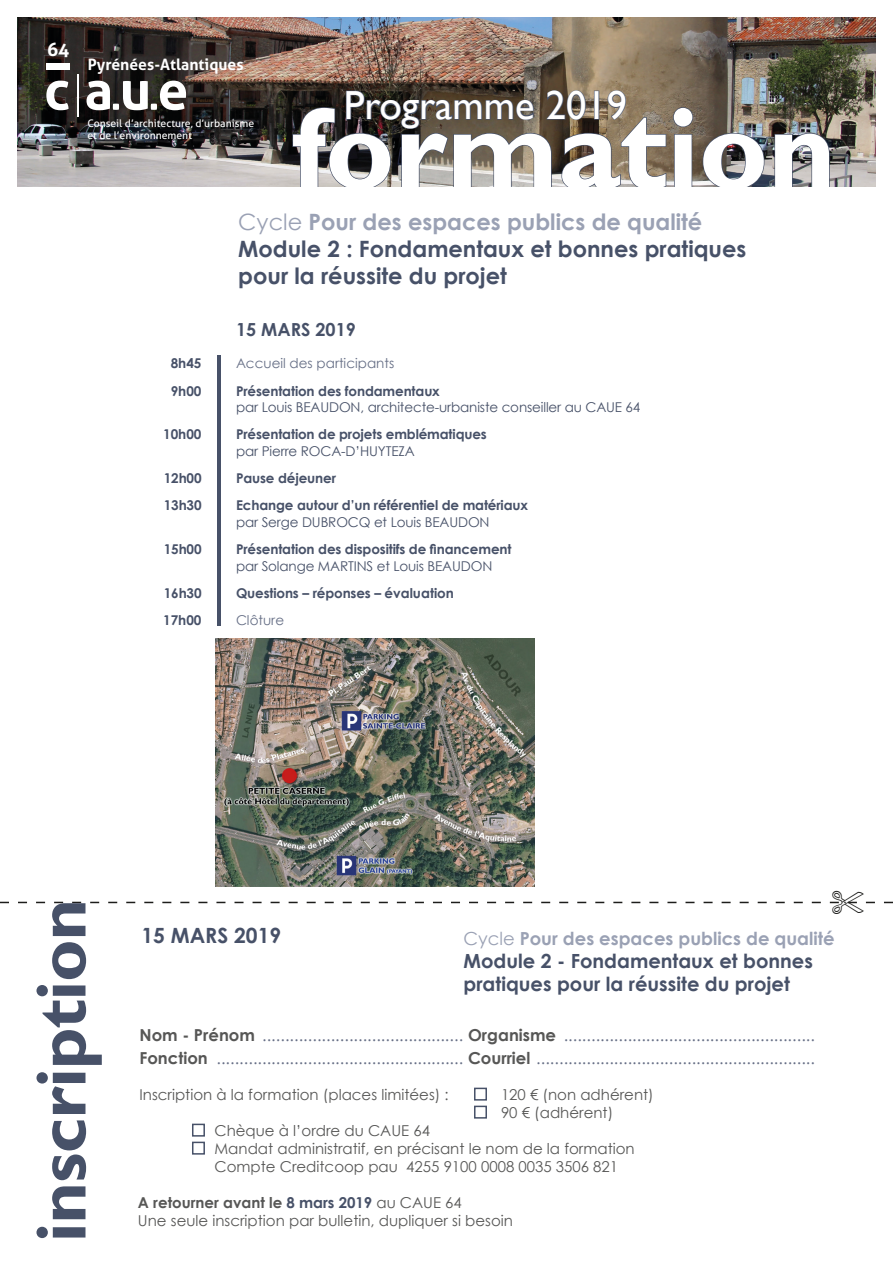
<style>
.page{position:relative;width:893px;height:1263px;background:#fff}
.page>*{position:absolute;margin:0;border:0;box-sizing:border-box;transform-origin:0 0}
.t1{font:700 116.4px "Gill Sans";color:#fff}
.t2{font:700 70.95px "Gill Sans";letter-spacing:-.01em;color:#475168}
.t3{font:40.5px "Gill Sans";color:#fff}
.t4{font:700 22.5px "Century Gothic";color:#475168}
.t5{font:700 22.5px "Century Gothic";color:#9aa1b4}
.Tabulation_2{font:700 21px "Century Gothic";color:#475168}
.t6{font:700 19.5px "Century Gothic";color:#475168}
.t7{font:700 18.6px "Aller";color:#fff}
.t8{font:700 18px "Century Gothic";color:#9aa1b4}
.Tabulation_2-2{font:700 18px "Century Gothic";color:#475168}
.t9{font:16.5px "Century Gothic";color:#666f86}
.t10{font:700 15.6px "Aller";color:#fff}
.t11{font:15px "Century Gothic";color:#575756}
.t12{font:700 15px "Century Gothic";color:#575756}
.Tabulation_2-3{font:700 13.5px "Century Gothic";letter-spacing:-.01em;color:#475168}
.Tabulation_2-4{font:13.5px "Century Gothic";letter-spacing:-.01em;color:#475168}
.Tabulation_2-5{font:13.5px "Century Gothic";color:#666f86}
.t13{font:10.5px "Aller";color:#fff}
.s1{font-weight:400}
.s2{font-weight:700;color:#575756}
.s3{color:#475168}
</style>
<div class="page">
<img style="left:17px;top:17px;width:859px;height:170px">
<img style="left:702px;top:132px;width:63px;height:55px">
<img style="left:774px;top:132px;width:56px;height:55px">
<img style="left:292px;top:90px;width:402px;height:97px">
<hr style="left:77px;top:74px;width:2px;height:43px;background:#fff">
<svg style="left:46px;top:81px;width:23px;height:29px"></svg>
<svg style="left:87px;top:81px;width:99px;height:29px"></svg>
<div style="left:46px;top:63px;width:24px;height:7px;background:#fff"></div>
<hr style="left:217px;top:355px;width:4px;height:271px;background:#475168">
<div style="left:474px;top:1088px;width:13px;height:12px;border:2px solid #475168"></div>
<div style="left:474px;top:1106px;width:13px;height:12px;border:2px solid #475168"></div>
<div style="left:192px;top:1124px;width:13px;height:12px;border:2px solid #475168"></div>
<div style="left:192px;top:1142px;width:13px;height:12px;border:2px solid #475168"></div>
<img style="left:216px;top:639px;width:319px;height:247px">
<svg style="left:0;top:901px;width:893px;height:3px"></svg>
<p class="t7" style="left:47px;top:38px;width:24px">64</p>
<p class="t10" style="left:88px;top:55px;width:157px">Pyrénées-Atlantiques</p>
<p class="t13" style="left:87px;top:116px;width:168px">Conseil d’architecture, d’urbanisme</p>
<p class="t13" style="left:87px;top:129px;width:106px">et de l’environnement</p>
<h3 class="t3" style="left:344px;top:82px;width:285px">Programme 2019</h3>
<h1 class="t1" style="left:291px;top:79px;width:546px">formation</h1>
<p class="t5" style="left:238px;top:204px;width:466px"><span class="s1">Cycle</span> Pour des espaces publics de qualité</p>
<p class="t4" style="left:238px;top:231px;width:510px">Module 2 : Fondamentaux et bonnes pratiques</p>
<p class="t4" style="left:238px;top:258px;width:270px">pour la réussite du projet</p>
<p class="Tabulation_2-2" style="left:236px;top:315px;width:121px">15 MARS 2019</p>
<p class="Tabulation_2-3" style="left:171px;top:353px;width:32px">8h45</p>
<p class="Tabulation_2-5" style="left:236px;top:354px;width:160px">Accueil des participants</p>
<p class="Tabulation_2-3" style="left:171px;top:380px;width:32px">9h00</p>
<p class="Tabulation_2-3" style="left:236px;top:380px;width:205px">Présentation des fondamentaux</p>
<p class="Tabulation_2-4" style="left:236px;top:398px;width:406px">par Louis BEAUDON, architecte-urbaniste conseiller au CAUE 64</p>
<p class="Tabulation_2-3" style="left:163px;top:424px;width:40px">10h00</p>
<p class="Tabulation_2-3" style="left:236px;top:424px;width:252px">Présentation de projets emblématiques</p>
<p class="Tabulation_2-4" style="left:236px;top:441px;width:180px">par Pierre ROCA-D’HUYTEZA</p>
<p class="Tabulation_2-3" style="left:164px;top:468px;width:39px">12h00</p>
<p class="Tabulation_2-3" style="left:236px;top:468px;width:102px">Pause déjeuner</p>
<p class="Tabulation_2-3" style="left:164px;top:495px;width:39px">13h30</p>
<p class="Tabulation_2-3" style="left:236px;top:495px;width:294px">Echange autour d’un référentiel de matériaux</p>
<p class="Tabulation_2-4" style="left:236px;top:513px;width:255px">par Serge DUBROCQ et Louis BEAUDON</p>
<p class="Tabulation_2-3" style="left:164px;top:539px;width:39px">15h00</p>
<p class="Tabulation_2-3" style="left:236px;top:539px;width:277px">Présentation des dispositifs de financement</p>
<p class="Tabulation_2-4" style="left:236px;top:556px;width:258px">par Solange MARTINS et Louis BEAUDON</p>
<p class="Tabulation_2-3" style="left:164px;top:583px;width:39px">16h30</p>
<p class="Tabulation_2-3" style="left:236px;top:583px;width:220px">Questions – réponses – évaluation</p>
<p class="Tabulation_2-3" style="left:163px;top:610px;width:40px">17h00</p>
<p class="Tabulation_2-5" style="left:236px;top:611px;width:50px">Clôture</p>
<p class="t2" style="left:19px;top:1242px;width:344px;rotate:-90deg">inscription</p>
<p class="Tabulation_2" style="left:141px;top:920px;width:141px">15 MARS 2019</p>
<p class="t8" style="left:463px;top:924px;width:373px"><span class="s1">Cycle</span> Pour des espaces publics de qualité</p>
<p class="t6" style="left:463px;top:946px;width:351px">Module 2 - Fondamentaux et bonnes</p>
<p class="t6" style="left:463px;top:969px;width:328px">pratiques pour la réussite du projet</p>
<p class="t9" style="left:139px;top:1023px;width:677px"><span class="s2">Nom - Prénom</span> ............................................ <span class="s2">Organisme</span> .......................................................</p>
<p class="t9" style="left:139px;top:1046px;width:677px"><span class="s2">Fonction</span> ...................................................... <span class="s2">Courriel</span> .............................................................</p>
<p class="t11" style="left:139px;top:1084px;width:311px">Inscription à la formation (places limitées) :</p>
<p class="t11" style="left:501px;top:1084px;width:154px">120 € (non adhérent)</p>
<p class="t11" style="left:501px;top:1102px;width:114px">90 € (adhérent)</p>
<p class="t11" style="left:214px;top:1120px;width:217px">Chèque à l’ordre du CAUE 64</p>
<p class="t11" style="left:214px;top:1138px;width:422px">Mandat administratif, en précisant le nom de la formation</p>
<p class="t11" style="left:214px;top:1156px;width:405px">Compte Creditcoop pau 4255 9100 0008 0035 3506 821</p>
<p class="t12" style="left:138px;top:1191px;width:325px">A retourner avant le <span class="s3">8 mars 2019</span> <span class="s1">au CAUE 64</span></p>
<p class="t11" style="left:138px;top:1210px;width:377px">Une seule inscription par bulletin, dupliquer si besoin</p>
</div>
